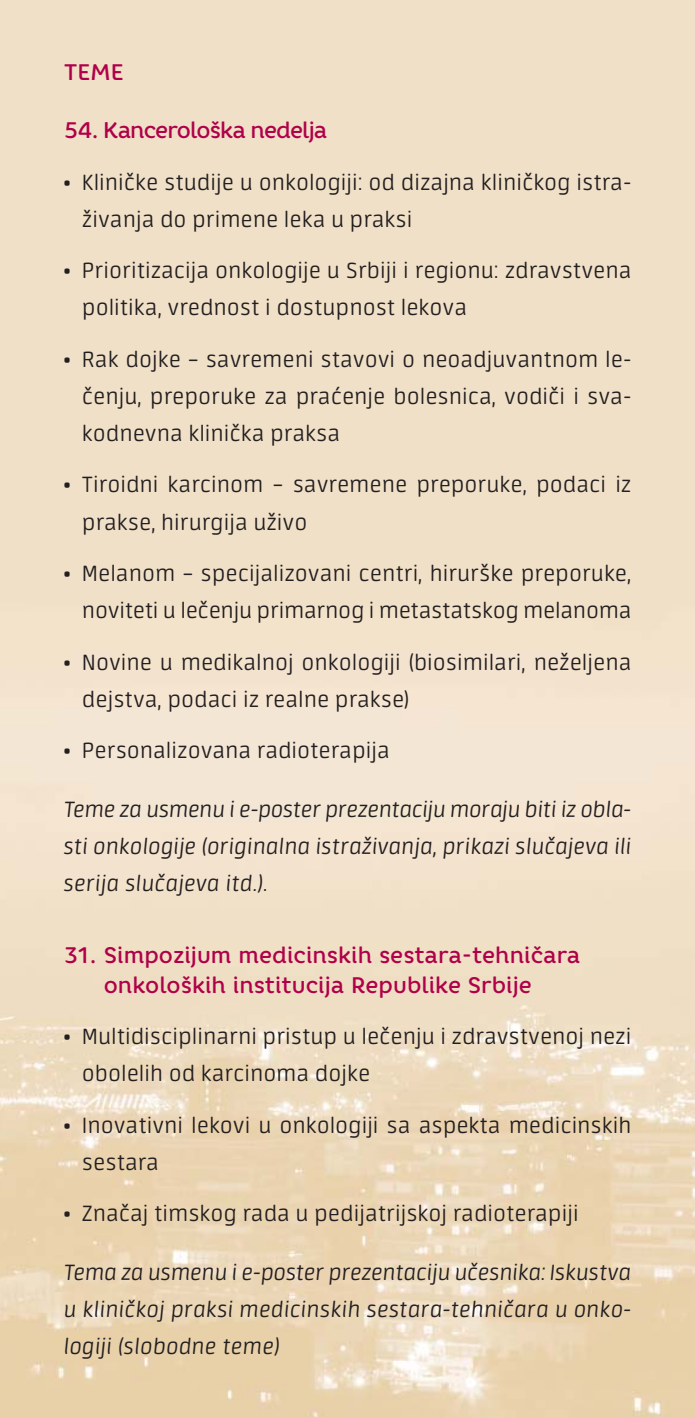
<style>
.page{position:relative;width:695px;height:1418px;background:#fff}
.page>*{position:absolute;margin:0;border:0;box-sizing:border-box;transform-origin:0 0}
.t1{font:300 25px/37.2px "Neuron";letter-spacing:.025em;color:#231f20}
.t2{font:italic 300 25px/37.2px "Neuron";letter-spacing:.025em;color:#231f20;text-align:justify}
.t3{font:500 22.5px/29.8px "Core Rhino 55";color:#b00049;text-align:center}
.t4{font:500 22.5px "Core Rhino 55";letter-spacing:-.04em;color:#b00049}
</style>
<div class="page">
<p class="t3" style="left:64px;top:60px;width:61px">TEME</p>
<p class="t4" style="left:64px;top:122px;width:265px">54. Kancerološka nedelja</p>
<p class="t1" style="left:82px;top:165px;width:550px;text-indent:-18px">• Kliničke studije u onkologiji: od dizajna kliničkog istra&shy;živanja do primene leka u praksi</p>
<p class="t1" style="left:82px;top:254px;width:550px;text-indent:-18px">• Prioritizacija onkologije u Srbiji i regionu: zdravstvena politika, vrednost i dostupnost lekova</p>
<p class="t1" style="left:82px;top:342px;width:550px;text-align:justify;text-indent:-18px">• Rak dojke – savremeni stavovi o neoadjuvantnom le&shy;čenju, preporuke za praćenje bolesnica, vodiči i sva&shy;kodnevna klinička praksa</p>
<p class="t1" style="left:82px;top:468px;width:550px;text-indent:-18px">• Tiroidni karcinom – savremene preporuke, podaci iz prakse, hirurgija uživo</p>
<p class="t1" style="left:64px;top:556px;width:568px;text-align:right">• Melanom – specijalizovani centri, hirurške preporuke, noviteti u lečenju primarnog i metastatskog melanoma</p>
<p class="t1" style="left:82px;top:645px;width:550px;text-indent:-18px">• Novine u medikalnoj onkologiji (biosimilari, neželjena dejstva, podaci iz realne prakse)</p>
<p class="t1" style="left:64px;top:733px;width:327px">• Personalizovana radioterapija</p>
<p class="t2" style="left:64px;top:792px;width:568px">Teme za usmenu i e-poster prezentaciju moraju biti iz ob la&shy;sti onkologije (originalna istraživanja, prikazi slučaje va ili serija slučajeva itd.).</p>
<p class="t3" style="left:64px;top:942px;width:518px">31. Simpozijum medicinskih sestara-tehničara onkoloških institucija Republike Srbije</p>
<p class="t1" style="left:82px;top:1019px;width:550px;text-indent:-18px">• Multidisciplinarni pristup u lečenju i zdravstvenoj nezi obolelih od karcinoma dojke</p>
<p class="t1" style="left:82px;top:1108px;width:550px;text-indent:-18px">• Inovativni lekovi u onkologiji sa aspekta medicinskih sestara</p>
<p class="t1" style="left:64px;top:1196px;width:516px">• Značaj timskog rada u pedijatrijskoj radioterapiji</p>
<p class="t2" style="left:64px;top:1255px;width:568px">Tema za usmenu i e-poster prezentaciju učesnika: Iskustva u kliničkoj praksi medicinskih sestara-tehničara u onko&shy;lo giji (slobodne teme)</p>
</div>
